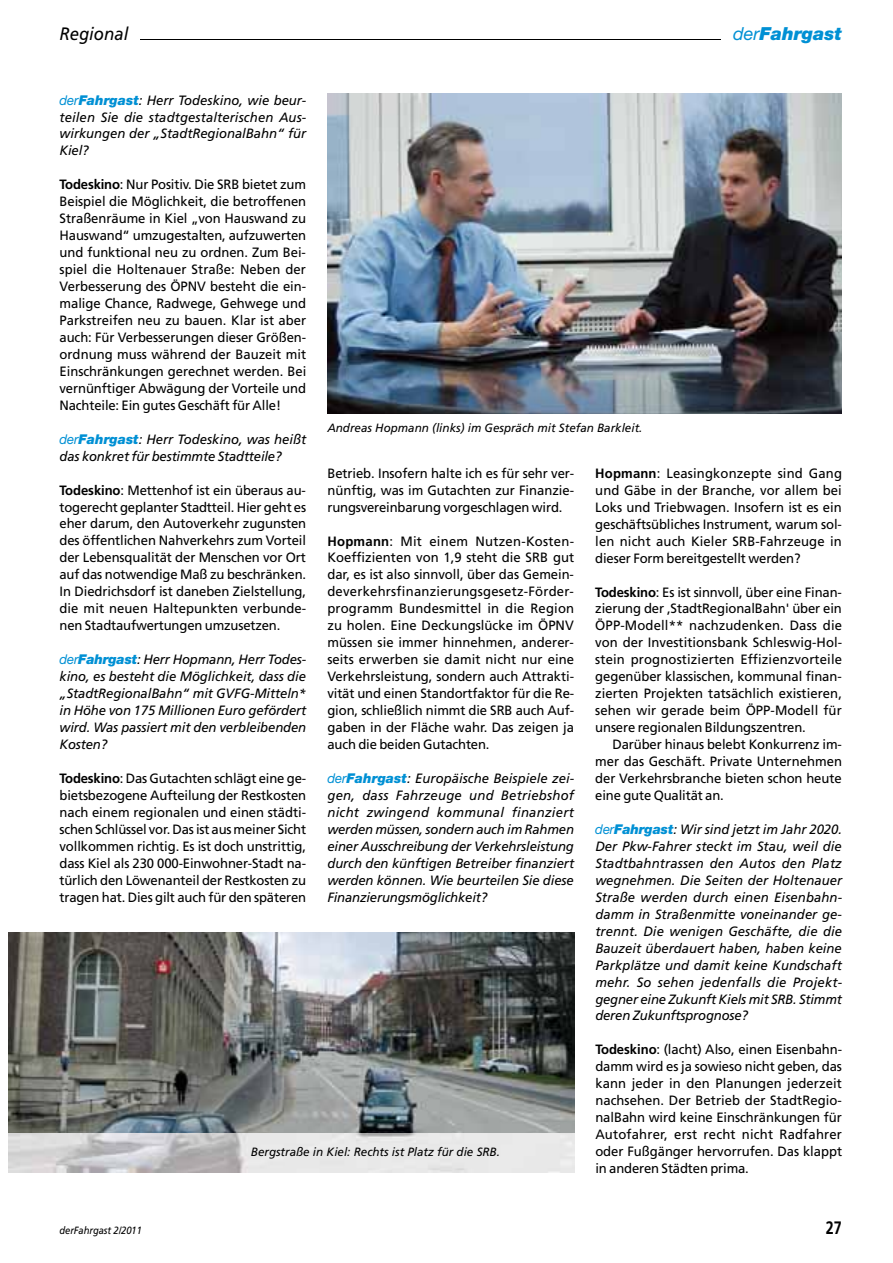
<style>
.page{position:relative;width:893px;height:1263px;background:#fff}
.page>*{position:absolute;margin:0;border:0;box-sizing:border-box;transform-origin:0 0}
.t1{font:italic 900 18px "Helvetica Neue";color:#0090d4}
.t2{font:italic 18px "Frutiger";color:#000;scale:.93 1}
.t3{font:700 18px "Frutiger";color:#000;scale:.8 1}
.t4{font:13.5px/17px "Frutiger";letter-spacing:-.01em;color:#000;text-align:justify}
.t5{font:italic 13.5px/17px "Frutiger";letter-spacing:-.01em;color:#000;text-align:justify}
.t6{font:italic 12px "Frutiger";color:#000}
.t7{font:italic 10.5px "Frutiger";letter-spacing:-.01em;color:#000;scale:.9 1}
.s1{font-weight:400}
.s2{font-family:"Helvetica Neue";color:#0090d4}
.s3{font-family:"Helvetica Neue";font-weight:900;color:#0090d4}
.s4{font-weight:700}
</style>
<div class="page">
<img style="left:327px;top:94px;width:515px;height:320px">
<img style="left:9px;top:932px;width:565px;height:201px">
<svg style="left:8px;top:1133px;width:567px;height:40px;background:#dadadb"></svg>
<hr style="left:140px;top:39px;width:581px;height:1px;background:#000">
<h1 class="t2" style="left:60px;top:23px;width:76px">Regional</h1>
<h1 class="t1" style="left:733px;top:22px;width:110px"><span class="s1">der</span>Fahrgast</h1>
<p class="t5" style="left:60px;top:91px;width:248px"><span class="s2">der</span><span class="s3">Fahrgast</span>: Herr Todeskino, wie beur&shy;teilen Sie die stadtgestalterischen Aus&shy;wirkungen der „StadtRegionalBahn“ für Kiel?</p>
<p class="t4" style="left:60px;top:176px;width:248px"><span class="s4">Todeskino</span>: Nur Positiv. Die SRB bietet zum Beispiel die Möglichkeit, die betroffenen Straßenräume in Kiel „von Hauswand zu Hauswand“ umzugestalten, aufzuwerten und funktional neu zu ordnen. Zum Bei&shy;spiel die Holtenauer Straße: Neben der Verbesserung des ÖPNV besteht die ein&shy;malige Chance, Radwege, Gehwege und Parkstreifen neu zu bauen. Klar ist aber auch: Für Verbesserungen dieser Größen&shy;ordnung muss während der Bauzeit mit Einschränkungen gerechnet werden. Bei vernünftiger Abwägung der Vorteile und Nachteile: Ein gutes Geschäft für Alle!</p>
<p class="t5" style="left:60px;top:430px;width:248px"><span class="s2">der</span><span class="s3">Fahrgast</span>: Herr Todeskino, was heißt das konkret für bestimmte Stadtteile?</p>
<p class="t4" style="left:60px;top:481px;width:248px"><span class="s4">Todeskino</span>: Mettenhof ist ein überaus au&shy;togerecht geplanter Stadtteil. Hier geht es eher darum, den Autoverkehr zugunsten des öffentlichen Nahverkehrs zum Vorteil der Lebensqualität der Menschen vor Ort auf das notwendige Maß zu beschränken.<br>In Diedrichsdorf ist daneben Zielstellung, die mit neuen Haltepunkten verbunde&shy;nen Stadtaufwertungen umzusetzen.</p>
<p class="t5" style="left:60px;top:651px;width:248px"><span class="s2">der</span><span class="s3">Fahrgast</span>: Herr Hopmann, Herr Todes&shy;kino, es besteht die Möglichkeit, dass die „StadtRegionalBahn“ mit GVFG-Mitteln* in Höhe von 175 Millionen Euro gefördert wird. Was passiert mit den verbleibenden Kosten?</p>
<p class="t4" style="left:60px;top:769px;width:248px"><span class="s4">Todeskino</span>: Das Gutachten schlägt eine ge&shy;bietsbezogene Aufteilung der Restkosten nach einem regionalen und einen städti&shy;schen Schlüssel vor. Das ist aus meiner Sicht vollkommen richtig. Es ist doch unstrittig, dass Kiel als 230 000-Einwohner-Stadt na&shy;türlich den Löwenanteil der Restkosten zu tragen hat. Dies gilt auch für den späteren</p>
<p class="t6" style="left:327px;top:420px;width:317px">Andreas Hopmann (links) im Gespräch mit Stefan Barkleit.</p>
<p class="t4" style="left:327px;top:464px;width:248px">Betrieb. Insofern halte ich es für sehr ver&shy;nünftig, was im Gutachten zur Finanzie&shy;rungsvereinbarung vorgeschlagen wird.</p>
<p class="t4" style="left:327px;top:532px;width:248px"><span class="s4">Hopmann</span>: Mit einem Nutzen-Kosten-Koeffizienten von 1,9 steht die SRB gut dar, es ist also sinnvoll, über das Gemein&shy;deverkehrsfinanzierungsgesetz-Förder&shy;programm Bundesmittel in die Region zu holen. Eine Deckungslücke im ÖPNV müssen sie immer hinnehmen, anderer&shy;seits erwerben sie damit nicht nur eine Verkehrsleistung, sondern auch Attrakti&shy;vität und einen Standortfaktor für die Re&shy;gion, schließlich nimmt die SRB auch Auf&shy;gaben in der Fläche wahr. Das zeigen ja auch die beiden Gutachten.</p>
<p class="t5" style="left:327px;top:770px;width:248px"><span class="s2">der</span><span class="s3">Fahrgast</span>: Europäische Beispiele zei&shy;gen, dass Fahrzeuge und Betriebshof nicht zwingend kommunal finanziert werden müssen, sondern auch im Rahmen einer Ausschreibung der Verkehrsleistung durch den künftigen Betreiber finanziert werden können. Wie beurteilen Sie diese Finanzierungsmöglichkeit?</p>
<p class="t4" style="left:595px;top:464px;width:248px"><span class="s4">Hopmann</span>: Leasingkonzepte sind Gang und Gäbe in der Branche, vor allem bei Loks und Triebwagen. Insofern ist es ein geschäftsübliches Instrument, warum sol&shy;len nicht auch Kieler SRB-Fahrzeuge in dieser Form bereitgestellt werden?</p>
<p class="t4" style="left:595px;top:583px;width:248px"><span class="s4">Todeskino</span>: Es ist sinnvoll, über eine Finan&shy;zierung der ,StadtRegionalBahn' über ein ÖPP-Modell** nachzudenken. Dass die von der Investitionsbank Schleswig-Hol&shy;stein prognostizierten Effizienzvorteile gegenüber klassischen, kommunal finan&shy;zierten Projekten tatsächlich existieren, sehen wir gerade beim ÖPP-Modell für unsere regionalen Bildungszentren.</p>
<p class="t4" style="left:595px;top:736px;width:248px;text-indent:17px">Darüber hinaus belebt Konkurrenz im&shy;mer das Geschäft. Private Unternehmen der Verkehrsbranche bieten schon heute eine gute Qualität an.</p>
<p class="t5" style="left:595px;top:821px;width:248px"><span class="s2">der</span><span class="s3">Fahrgast</span>: Wir sind jetzt im Jahr 2020.<br>Der Pkw-Fahrer steckt im Stau, weil die Stadtbahntrassen den Autos den Platz wegnehmen. Die Seiten der Holtenauer Straße werden durch einen Eisenbahn&shy;damm in Straßenmitte voneinander ge&shy;trennt. Die wenigen Geschäfte, die die Bauzeit überdauert haben, haben keine Parkplätze und damit keine Kundschaft mehr. So sehen jedenfalls die Projekt&shy;gegner eine Zukunft Kiels mit SRB. Stimmt deren Zukunftsprognose?</p>
<p class="t4" style="left:595px;top:1041px;width:248px"><span class="s4">Todeskino</span>: (lacht) Also, einen Eisenbahn&shy;damm wird es ja sowieso nicht geben, das kann jeder in den Planungen jederzeit nachsehen. Der Betrieb der StadtRegio&shy;nalBahn wird keine Einschränkungen für Autofahrer, erst recht nicht Radfahrer oder Fußgänger hervorrufen. Das klappt in anderen Städten prima.</p>
<p class="t6" style="left:251px;top:1144px;width:251px">Bergstraße in Kiel: Rechts ist Platz für die SRB.</p>
<p class="t7" style="left:60px;top:1224px;width:93px">derFahrgast 2/2011</p>
<h1 class="t3" style="left:826px;top:1217px;width:22px">27</h1>
</div>
